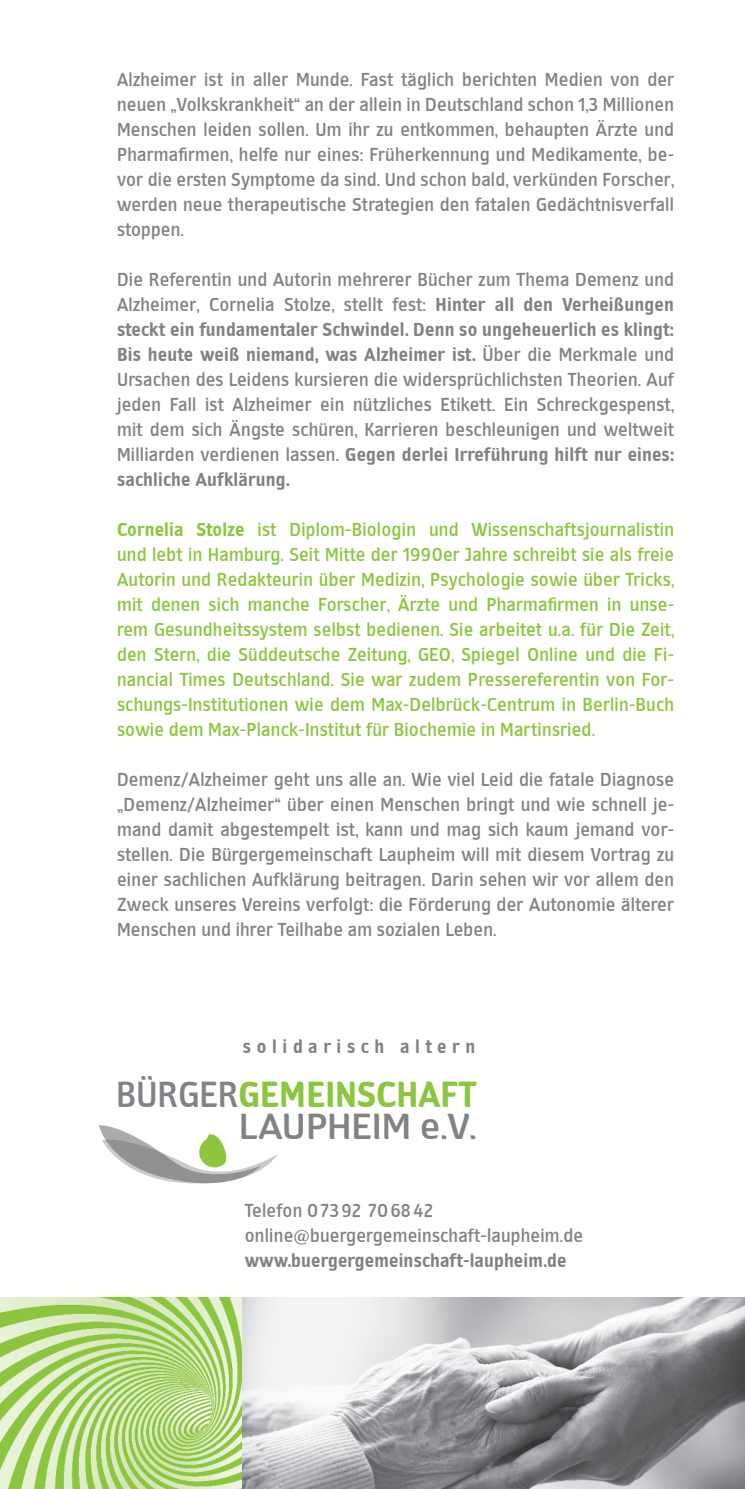
<style>
.page{position:relative;width:745px;height:1489px;background:#fff}
.page>*{position:absolute;margin:0;border:0;box-sizing:border-box;transform-origin:0 0}
.t1{font:38.75px/32.5px "AM Floriana";color:#808285;text-align:right}
.t2{font:20px/25px "AM Floriana";letter-spacing:.01em;color:#808285;text-align:justify}
.t3{font:20px/25px "AM Floriana";letter-spacing:.01em;color:#8bc63e;text-align:justify}
.t4{font:700 20px "AM Floriana";letter-spacing:.01em;color:#808285}
.t5{font:700 20px "AM Floriana";letter-spacing:.285em;color:#808285}
.s1{font-weight:700}
.s2{font-weight:700;color:#8bc63e}
</style>
<div class="page">
<img style="left:0;top:1297px;width:744px;height:191px">
<svg style="left:99px;top:1125px;width:178px;height:59px"></svg>
<p class="t2" style="left:117px;top:67px;width:558px">Alzheimer ist in aller Munde. Fast täglich berichten Medien von der neuen „Volkskrankheit“ an der allein in Deutschland schon 1,3 Millionen Menschen leiden sollen. Um ihr zu entkommen, behaupten Ärzte und Pharmafirmen, helfe nur eines: Früherkennung und Medikamente, be&shy;vor die ersten Symptome da sind. Und schon bald, verkünden Forscher, werden neue therapeutische Strategien den fatalen Gedächtnisverfall stoppen.</p>
<p class="t2" style="left:117px;top:267px;width:558px">Die Referentin und Autorin mehrerer Bücher zum Thema Demenz und Alzheimer, Cornelia Stolze, stellt fest: <span class="s1">Hinter all den Verheißungen steckt ein fundamentaler Schwindel. Denn so ungeheuerlich es klingt:<br>Bis heute weiß niemand, was Alzheimer ist.</span> Über die Merkmale und Ursachen des Leidens kursieren die widersprüchlichsten Theorien. Auf jeden Fall ist Alzheimer ein nützliches Etikett. Ein Schreckgespenst, mit dem sich Ängste schüren, Karrieren beschleunigen und weltweit Milliarden verdienen lassen. <span class="s1">Gegen derlei Irreführung hilft nur eines: sachliche Aufklärung.</span></p>
<p class="t3" style="left:117px;top:517px;width:558px"><span class="s1">Cornelia Stolze</span> ist Diplom-Biologin und Wissenschaftsjournalistin und lebt in Hamburg. Seit Mitte der 1990er Jahre schreibt sie als freie Autorin und Redakteurin über Medizin, Psychologie sowie über Tricks, mit denen sich manche Forscher, Ärzte und Pharmafirmen in unse&shy;rem Gesundheitssystem selbst bedienen. Sie arbeitet u.a. für Die Zeit, den Stern, die Süddeutsche Zeitung, GEO, Spiegel Online und die Fi&shy;nancial Times Deutschland. Sie war zudem Pressereferentin von For&shy;schungs-Institutionen wie dem Max-Delbrück-Centrum in Berlin-Buch sowie dem Max-Planck-Institut für Biochemie in Martinsried.</p>
<p class="t2" style="left:117px;top:767px;width:558px">Demenz/Alzheimer geht uns alle an. Wie viel Leid die fatale Diagnose „Demenz/Alzheimer“ über einen Menschen bringt und wie schnell je&shy;mand damit abgestempelt ist, kann und mag sich kaum jemand vor&shy;stellen. Die Bürgergemeinschaft Laupheim will mit diesem Vortrag zu einer sachlichen Aufklärung beitragen. Darin sehen wir vor allem den Zweck unseres Vereins verfolgt: die Förderung der Autonomie älterer Menschen und ihrer Teilhabe am sozialen Leben.</p>
<p class="t5" style="left:243px;top:1035px;width:234px">solidarisch altern</p>
<p class="t1" style="left:116px;top:1077px;width:362px">BÜRGER<span class="s2">GEMEINSCHAFT<br></span>LAUPHEIM e.V.</p>
<p class="t2" style="left:244px;top:1197px;width:190px">Telefon 07392 706842</p>
<p class="t2" style="left:244px;top:1222px;width:339px">online@buergergemeinschaft-laupheim.de</p>
<p class="t4" style="left:244px;top:1248px;width:323px">www.buergergemeinschaft-laupheim.de</p>
</div>
